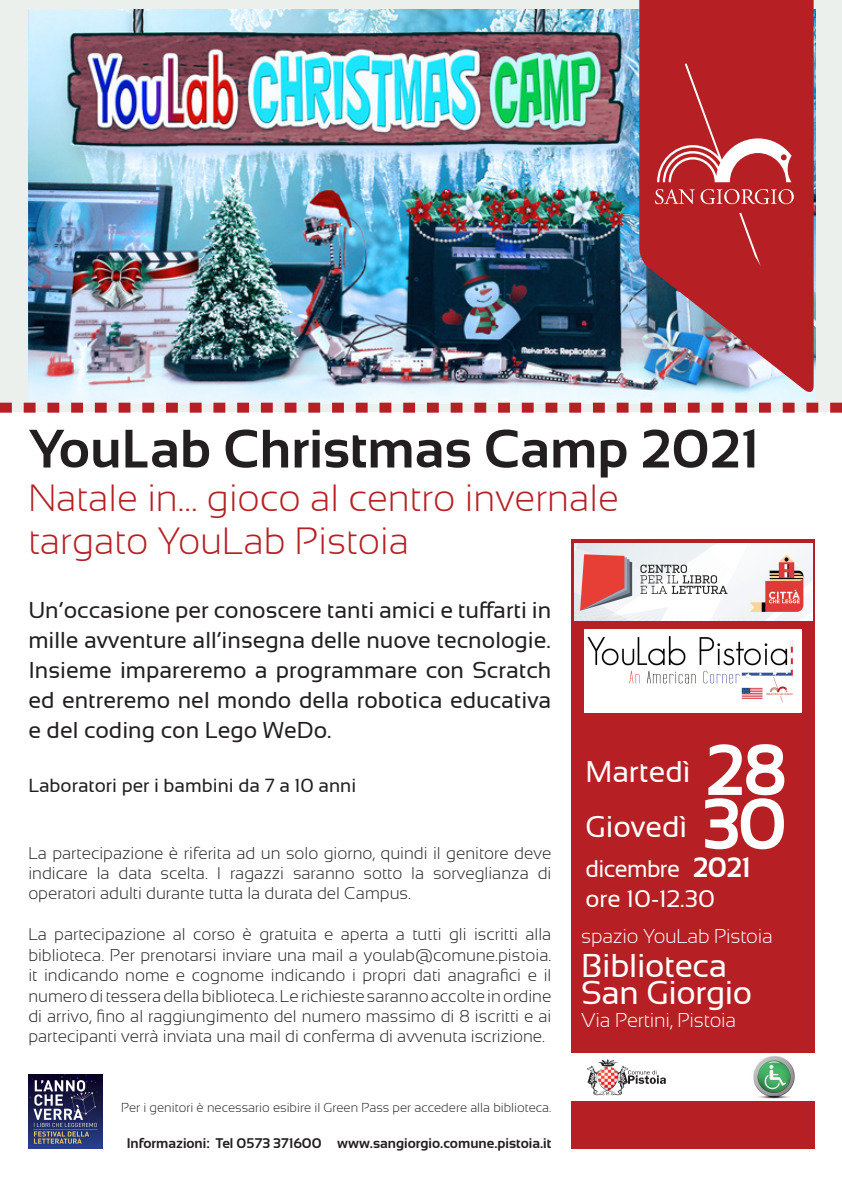
<style>
.page{position:relative;width:842px;height:1191px;background:#fff}
.page>*{position:absolute;margin:0;border:0;box-sizing:border-box;transform-origin:0 0}
.t1{font:700 72px "Sansation";color:#fff}
.t2{font:700 54px "Sansation";color:#231f20}
.t3{font:300 38px "Sansation";color:#b62024}
.t4{font:33px "Sansation";letter-spacing:-.01em;color:#fff}
.t5{font:30px "Sansation";color:#fff}
.t6{font:24px "Sansation";letter-spacing:-.025em;color:#fff}
.t7{font:23px/30px "Sansation";color:#231f20}
.t8{font:300 20px "Sansation";letter-spacing:-.01em;color:#fff}
.t9{font:19px "Sansation";color:#231f20}
.t10{font:300 17px/20.4px "Sansation";color:#231f20;text-align:justify}
.t11{font:700 14px "Sansation";color:#231f20}
.t12{font:300 13px "Sansation";color:#231f20}
.s1{font-weight:700;font-size:28px}
</style>
<div class="page">
<div style="left:0;top:0;width:842px;height:411px;background:#ebf0ec"></div>
<img style="left:28px;top:10px;width:787px;height:393px">
<img style="left:639px;top:0;width:175px;height:397px">
<svg style="left:655px;top:63px;width:139px;height:203px;background:#bd3539"></svg>
<svg style="left:0;top:403px;width:842px;height:10px"></svg>
<div style="left:571px;top:539px;width:244px;height:609px;background:#b62024"></div>
<div style="left:568px;top:1053px;width:253px;height:47px;background:#fff"></div>
<img style="left:587px;top:1059px;width:41px;height:37px">
<svg style="left:628px;top:1070px;width:38px;height:14px"></svg>
<img style="left:753px;top:1056px;width:42px;height:42px">
<img style="left:585px;top:629px;width:217px;height:84px">
<img style="left:574px;top:543px;width:238px;height:77px">
<img style="left:28px;top:1074px;width:75px;height:74px">
<p class="t2" style="left:28px;top:418px;width:732px">YouLab Christmas Camp 2021</p>
<p class="t3" style="left:28px;top:476px;width:592px">Natale in... gioco al centro invernale</p>
<p class="t3" style="left:28px;top:519px;width:382px">targato YouLab Pistoia</p>
<p class="t7" style="left:28px;top:595px;width:524px">Un’occasione per conoscere tanti amici e tuffarti in mille avventure all’insegna delle nuove tecnologie.</p>
<p class="t7" style="left:28px;top:655px;width:524px;text-align:justify">Insieme impareremo a programmare con Scratch ed entreremo nel mondo della robotica educativa e del coding con Lego WeDo.</p>
<p class="t9" style="left:28px;top:775px;width:329px">Laboratori per i bambini da 7 a 10 anni</p>
<p class="t10" style="left:28px;top:842px;width:524px">La partecipazione è riferita ad un solo giorno, quindi il genitore deve indicare la data scelta. I ragazzi saranno sotto la sorveglianza di operatori adulti durante tutta la durata del Campus.</p>
<p class="t10" style="left:28px;top:924px;width:525px">La partecipazione al corso è gratuita e aperta a tutti gli iscritti alla biblioteca. Per prenotarsi inviare una mail a youlab@comune.pistoia. it indicando nome e cognome indicando i propri dati anagrafici e il numero di tessera della biblioteca. Le richieste saranno accolte in ordine di arrivo, fino al raggiungimento del numero massimo di 8 iscritti e ai partecipanti verrà inviata una mail di conferma di avvenuta iscrizione.</p>
<p class="t12" style="left:121px;top:1099px;width:432px">Per i genitori è necessario esibire il Green Pass per accedere alla biblioteca.</p>
<p class="t11" style="left:127px;top:1135px;width:426px">Informazioni: Tel 0573 371600 www.sangiorgio.comune.pistoia.it</p>
<p class="t5" style="left:585px;top:754px;width:107px">Martedì</p>
<p class="t1" style="left:705px;top:729px;width:84px">28</p>
<p class="t1" style="left:702px;top:783px;width:87px">30</p>
<p class="t6" style="left:585px;top:855px;width:167px">dicembre <span class="s1">2021</span></p>
<p class="t6" style="left:585px;top:885px;width:131px">ore 10-12.30</p>
<p class="t5" style="left:585px;top:809px;width:103px">Giovedì</p>
<p class="t8" style="left:581px;top:925px;width:193px">spazio YouLab Pistoia</p>
<p class="t4" style="left:581px;top:947px;width:147px">Biblioteca</p>
<p class="t4" style="left:581px;top:974px;width:173px">San Giorgio</p>
<p class="t8" style="left:581px;top:1008px;width:157px">Via Pertini, Pistoia</p>
</div>
